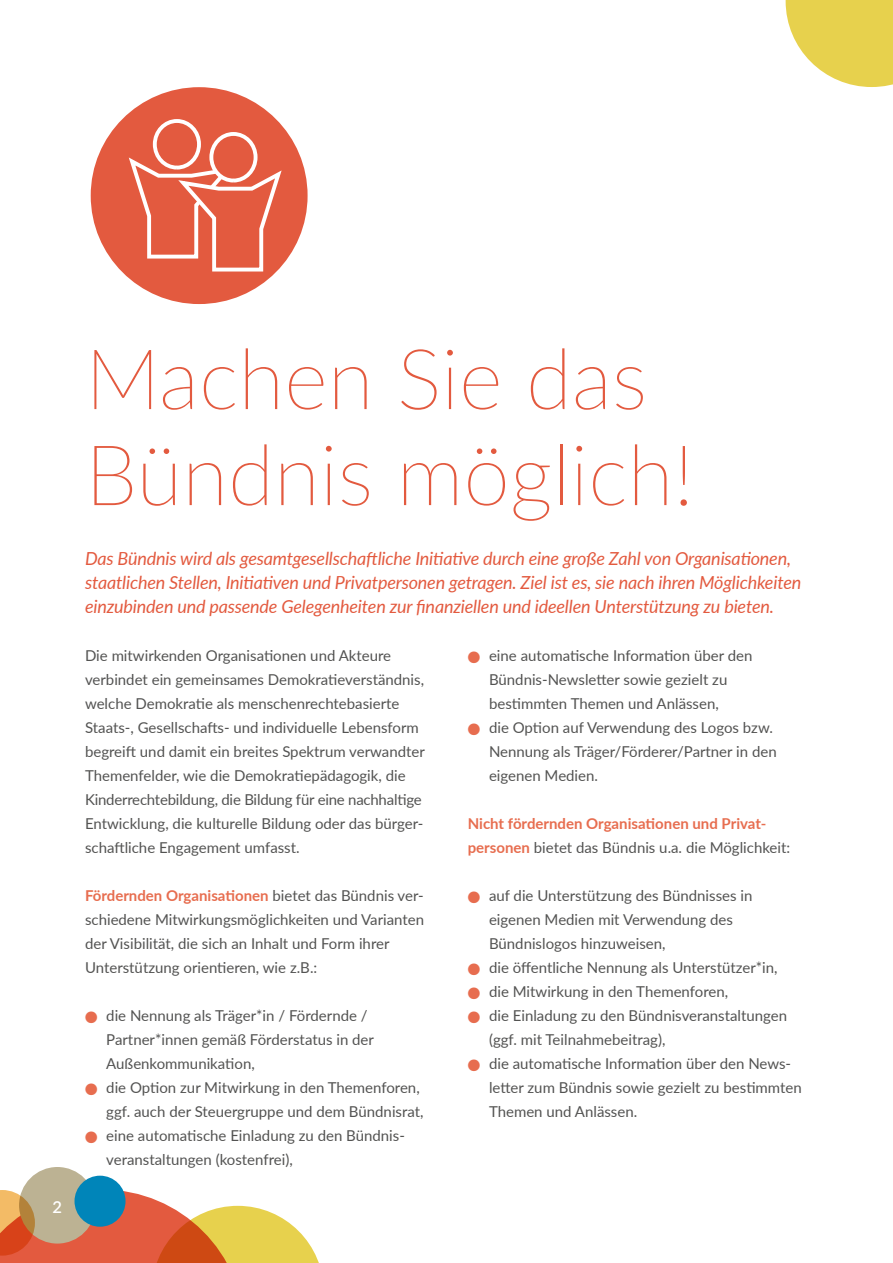
<style>
.page{position:relative;width:893px;height:1263px;background:#fff}
.page>*{position:absolute;margin:0;border:0;box-sizing:border-box;transform-origin:0 0}
.t1{font:100 84px/96px "Lato";color:#e35a3f}
.Lead{font:italic 18px/24px "Lato";letter-spacing:-.01em;color:#e35a3f}
.t2{font:600 16.5px "Lato";color:#fff}
.Copy{font:15px/24px "Lato";color:#535352}
.Copy-2{font:700 15px/24px "Lato";color:#e76d4f}
.s1{font-weight:700;color:#e76d4f}
.s2{font-size:11.25px;color:#e76d4f}
.s3{font-weight:400;color:#535352}
</style>
<div class="page">
<div style="left:19px;top:1167px;width:77px;height:76px;background:#bcb293;border-radius:50%"></div>
<div style="left:75px;top:1176px;width:51px;height:51px;background:#0085b9;border-radius:50%"></div>
<svg style="left:0;top:1189px;width:319px;height:74px"></svg>
<svg style="left:786px;top:0;width:107px;height:87px"></svg>
<div style="left:91px;top:87px;width:217px;height:217px;background:#e35a3f;border-radius:50%"></div>
<div style="left:153px;top:119px;width:48px;height:51px;background:#e35a3f;border:4px solid #fff;border-radius:50%"></div>
<svg style="left:209px;top:132px;width:48px;height:50px"></svg>
<svg style="left:128px;top:153px;width:157px;height:120px"></svg>
<p class="t2" style="left:53px;top:1195px;width:11px">2</p>
<h1 class="t1" style="left:85px;top:328px;width:611px">Machen Sie das<br>Bündnis möglich!</h1>
<p class="Lead" style="left:85px;top:546px;width:718px">Das Bündnis wird als gesamtgesellschaftliche Initiative durch eine große Zahl von Organisationen, staatlichen Stellen, Initiativen und Privatpersonen getragen. Ziel ist es, sie nach ihren Möglichkeiten einzubinden und passende Gelegenheiten zur finanziellen und ideellen Unterstützung zu bieten.</p>
<p class="Copy" style="left:85px;top:643px;width:341px">Die mitwirkenden Organisationen und Akteure verbindet ein gemeinsames Demokratieverständnis, welche Demokratie als menschenrechtebasierte Staats-, Gesellschafts- und individuelle Lebensform begreift und damit ein breites Spektrum verwandter Themenfelder, wie die Demokratiepädagogik, die Kinderrechtebildung, die Bildung für eine nachhaltige Entwicklung, die kulturelle Bildung oder das bürger&shy;schaftliche Engagement umfasst.</p>
<p class="Copy" style="left:85px;top:883px;width:341px"><span class="s1">Fördernden Organisationen</span> bietet das Bündnis ver&shy;schiedene Mitwirkungsmöglichkeiten und Varianten der Visibilität, die sich an Inhalt und Form ihrer Unterstützung orientieren, wie z.B.:</p>
<p class="Copy" style="left:106px;top:1003px;width:269px;text-indent:-21px"><span class="s2">ե</span> die Nennung als Träger*in / Fördernde /<br>Partner*innen gemäß Förderstatus in der<br>Außenkommunikation,</p>
<p class="Copy" style="left:85px;top:1075px;width:340px;text-align:right"><span class="s2">ե</span> die Option zur Mitwirkung in den Themenforen, ggf. auch der Steuergruppe und dem Bündnisrat,</p>
<p class="Copy" style="left:106px;top:1123px;width:300px;text-indent:-21px"><span class="s2">ե</span> eine automatische Einladung zu den Bündnis&shy;veranstaltungen (kostenfrei),</p>
<p class="Copy" style="left:489px;top:643px;width:265px;text-indent:-21px"><span class="s2">ե</span> eine automatische Information über den<br>Bündnis-Newsletter sowie gezielt zu bestimmten Themen und Anlässen,</p>
<p class="Copy" style="left:489px;top:715px;width:289px;text-indent:-21px"><span class="s2">ե</span> die Option auf Verwendung des Logos bzw.<br>Nennung als Träger/Förderer/Partner in den eigenen Medien.</p>
<p class="Copy-2" style="left:468px;top:811px;width:324px">Nicht fördernden Organisationen und Privat&shy;personen <span class="s3">bietet das Bündnis u.a. die Möglichkeit:</span></p>
<p class="Copy" style="left:489px;top:883px;width:265px;text-indent:-21px"><span class="s2">ե</span> auf die Unterstützung des Bündnisses in eigenen Medien mit Verwendung des<br>Bündnislogos hinzuweisen,</p>
<p class="Copy" style="left:468px;top:955px;width:311px"><span class="s2">ե</span> die öffentliche Nennung als Unterstützer*in,</p>
<p class="Copy" style="left:468px;top:979px;width:262px"><span class="s2">ե</span> die Mitwirkung in den Themenforen,</p>
<p class="Copy" style="left:489px;top:1003px;width:300px;text-indent:-21px"><span class="s2">ե</span> die Einladung zu den Bündnisveranstaltungen (ggf. mit Teilnahmebeitrag),</p>
<p class="Copy" style="left:489px;top:1051px;width:314px;text-indent:-21px"><span class="s2">ե</span> die automatische Information über den News&shy;letter zum Bündnis sowie gezielt zu bestimmten<br>Themen und Anlässen.</p>
</div>
